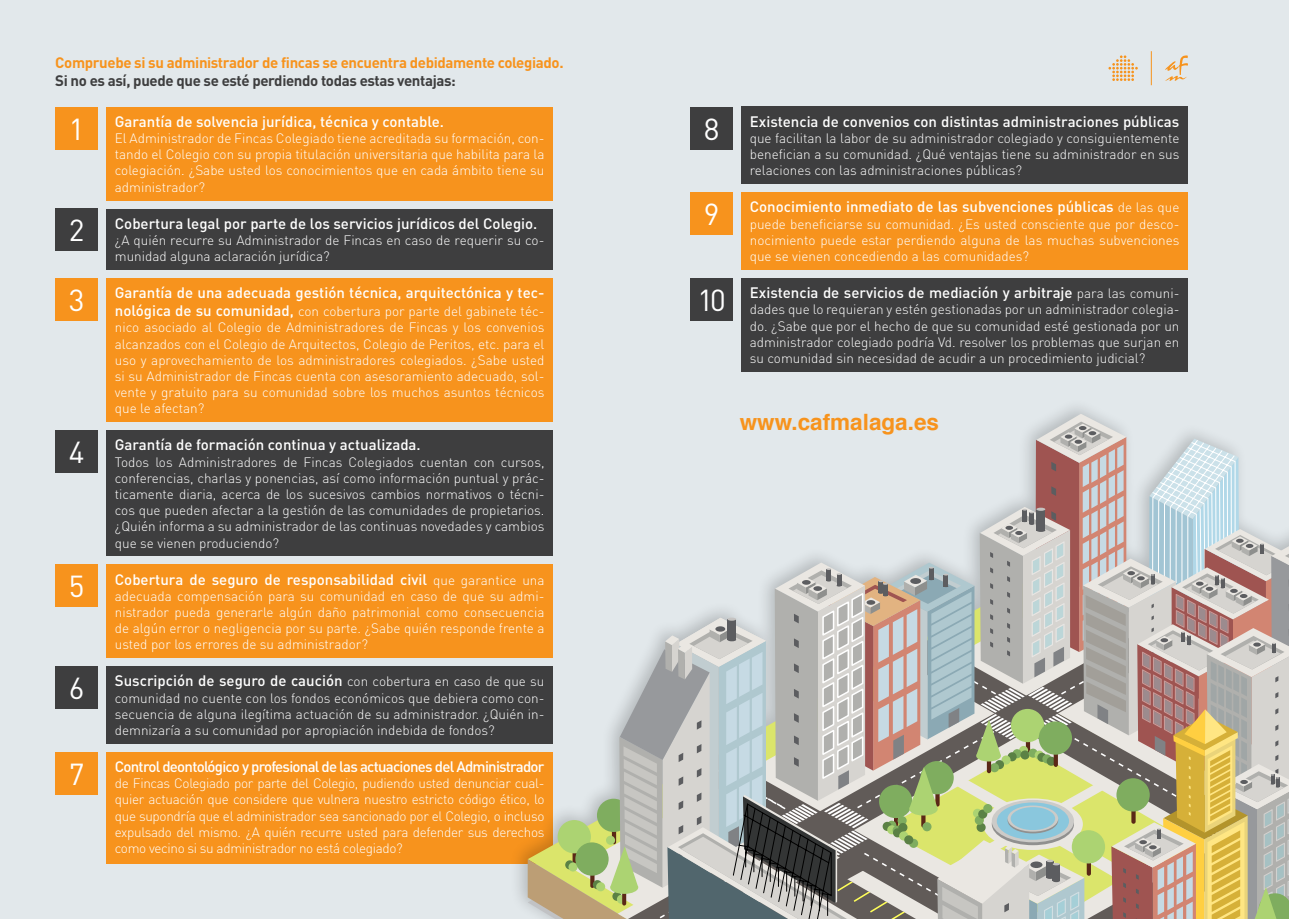
<style>
.page{position:relative;width:1289px;height:919px;background:#fff}
.page>*{position:absolute;margin:0;border:0;box-sizing:border-box;transform-origin:0 0}
.t1{font:30px "DIN Pro";color:#fff}
.t2{font:700 22.5px "Helvetica";color:#f7931d}
.t3{font:500 15px "DIN Pro";color:#fff}
.t4{font:700 15px "DIN";letter-spacing:-.025em;color:#f7931d}
.t5{font:500 15px "DIN Pro";letter-spacing:-.05em;color:#fff}
.t6{font:700 15px "DIN";letter-spacing:-.025em;color:#3e3e3f}
.t7{font:300 13.5px/16.2px "DIN";color:#fff;text-align:justify}
.s1{font-family:"DIN Pro";font-weight:500;font-size:15px}
.s2{font-family:"DIN";font-weight:300;font-size:13.5px}
</style>
<div class="page">
<div style="left:0;top:0;width:1288px;height:918px;background:#e2e8eb"></div>
<div style="left:106px;top:107px;width:447px;height:93px;background:#f7931d"></div>
<div style="left:55px;top:107px;width:43px;height:42px;background:#f7931d"></div>
<div style="left:106px;top:278px;width:447px;height:144px;background:#f7931d"></div>
<div style="left:55px;top:278px;width:43px;height:42px;background:#f7931d"></div>
<div style="left:106px;top:564px;width:447px;height:94px;background:#f7931d"></div>
<div style="left:55px;top:564px;width:43px;height:43px;background:#f7931d"></div>
<div style="left:106px;top:752px;width:447px;height:111px;background:#f7931d"></div>
<div style="left:55px;top:752px;width:43px;height:42px;background:#f7931d"></div>
<div style="left:741px;top:192px;width:446px;height:77px;background:#f7931d"></div>
<div style="left:690px;top:192px;width:42px;height:43px;background:#f7931d"></div>
<div style="left:106px;top:209px;width:447px;height:60px;background:#3e3e3f"></div>
<div style="left:55px;top:209px;width:43px;height:42px;background:#3e3e3f"></div>
<div style="left:106px;top:430px;width:447px;height:126px;background:#3e3e3f"></div>
<div style="left:55px;top:430px;width:43px;height:43px;background:#3e3e3f"></div>
<div style="left:106px;top:666px;width:447px;height:77px;background:#3e3e3f"></div>
<div style="left:55px;top:666px;width:43px;height:43px;background:#3e3e3f"></div>
<div style="left:741px;top:107px;width:446px;height:77px;background:#3e3e3f"></div>
<div style="left:690px;top:107px;width:42px;height:42px;background:#3e3e3f"></div>
<div style="left:741px;top:278px;width:446px;height:93px;background:#3e3e3f"></div>
<div style="left:690px;top:278px;width:42px;height:42px;background:#3e3e3f"></div>
<div style="left:509px;top:397px;width:779px;height:521px;background:#000;opacity:.2"></div>
<svg style="left:527px;top:414px;width:762px;height:505px"></svg>
<svg style="left:1108px;top:55px;width:29px;height:26px"></svg>
<svg style="left:1165px;top:55px;width:22px;height:26px"></svg>
<hr style="left:1150px;top:51px;width:1px;height:34px;background:#f7931d">
<p class="t4" style="left:55px;top:52px;width:510px">Compruebe si su administrador de fincas se encuentra debidamente colegiado.</p>
<p class="t6" style="left:55px;top:70px;width:402px">Si no es así, puede que se esté perdiendo todas estas ventajas:</p>
<p class="t1" style="left:69px;top:108px;width:17px">1</p>
<p class="t3" style="left:115px;top:111px;width:331px">Garantía de solvencia jurídica, técnica y contable.</p>
<p class="t7" style="left:115px;top:130px;width:431px">El Administrador de Fincas Colegiado tiene acreditada su formación, con&shy;tando el Colegio con su propia titulación universitaria que habilita para la colegiación. ¿Sabe usted los conocimientos que en cada ámbito tiene su administrador?</p>
<p class="t1" style="left:69px;top:210px;width:17px">2</p>
<p class="t3" style="left:115px;top:213px;width:424px">Cobertura legal por parte de los servicios jurídicos del Colegio.</p>
<p class="t7" style="left:115px;top:232px;width:431px">¿A quién recurre su Administrador de Fincas en caso de requerir su co&shy;munidad alguna aclaración jurídica?</p>
<p class="t1" style="left:69px;top:279px;width:17px">3</p>
<p class="t3" style="left:115px;top:282px;width:431px">Garantía de una adecuada gestión técnica, arquitectónica y tec-</p>
<p class="t7" style="left:115px;top:303px;width:431px"><span class="s1">nológica de su comunidad,</span> con cobertura por parte del gabinete téc&shy;nico asociado al Colegio de Administradores de Fincas y los convenios alcanzados con el Colegio de Arquitectos, Colegio de Peritos, etc. para el uso y aprovechamiento de los administradores colegiados. ¿Sabe usted si su Administrador de Fincas cuenta con asesoramiento adecuado, sol&shy;vente y gratuito para su comunidad sobre los muchos asuntos técnicos que le afectan?</p>
<p class="t1" style="left:69px;top:432px;width:17px">4</p>
<p class="t3" style="left:115px;top:434px;width:307px">Garantía de formación continua y actualizada.</p>
<p class="t7" style="left:115px;top:453px;width:431px">Todos los Administradores de Fincas Colegiados cuentan con cursos, conferencias, charlas y ponencias, así como información puntual y prác&shy;ticamente diaria, acerca de los sucesivos cambios normativos o técni&shy;cos que pueden afectar a la gestión de las comunidades de propietarios. ¿Quién informa a su administrador de las continuas novedades y cambios que se vienen produciendo?</p>
<p class="t1" style="left:69px;top:566px;width:17px">5</p>
<p class="t3" style="left:115px;top:569px;width:431px">Cobertura de seguro de responsabilidad civil <span class="s2">que garantice una</span></p>
<p class="t7" style="left:115px;top:587px;width:431px">adecuada compensación para su comunidad en caso de que su admi&shy;nistrador pueda generarle algún daño patrimonial como consecuencia de algún error o negligencia por su parte. ¿Sabe quién responde frente a usted por los errores de su administrador?</p>
<p class="t1" style="left:69px;top:668px;width:17px">6</p>
<p class="t3" style="left:115px;top:670px;width:431px">Suscripción de seguro de caución <span class="s2">con cobertura en caso de que su</span></p>
<p class="t7" style="left:115px;top:689px;width:431px">comunidad no cuente con los fondos económicos que debiera como con&shy;secuencia de alguna ilegítima actuación de su administrador. ¿Quién in&shy;demnizaría a su comunidad por apropiación indebida de fondos?</p>
<p class="t1" style="left:69px;top:753px;width:17px">7</p>
<p class="t5" style="left:115px;top:756px;width:431px">Control deontológico y profesional de las actuaciones del Administrador</p>
<p class="t7" style="left:115px;top:775px;width:431px">de Fincas Colegiado por parte del Colegio, pudiendo usted denunciar cual&shy;quier actuación que considere que vulnera nuestro estricto código ético, lo que supondría que el administrador sea sancionado por el Colegio, o incluso expulsado del mismo. ¿A quién recurre usted para defender sus derechos como vecino si su administrador no está colegiado?</p>
<p class="t1" style="left:703px;top:108px;width:17px">8</p>
<p class="t3" style="left:749px;top:111px;width:431px">Existencia de convenios con distintas administraciones públicas</p>
<p class="t7" style="left:749px;top:130px;width:431px">que facilitan la labor de su administrador colegiado y consiguientemente benefician a su comunidad. ¿Qué ventajas tiene su administrador en sus relaciones con las administraciones públicas?</p>
<p class="t1" style="left:703px;top:194px;width:17px">9</p>
<p class="t3" style="left:749px;top:197px;width:431px">Conocimiento inmediato de las subvenciones públicas <span class="s2">de las que</span></p>
<p class="t7" style="left:749px;top:215px;width:431px">puede beneficiarse su comunidad. ¿Es usted consciente que por desco&shy;nocimiento puede estar perdiendo alguna de las muchas subvenciones que se vienen concediendo a las comunidades?</p>
<p class="t1" style="left:697px;top:279px;width:30px">10</p>
<p class="t3" style="left:749px;top:282px;width:431px">Existencia de servicios de mediación y arbitraje <span class="s2">para las comuni-</span></p>
<p class="t7" style="left:749px;top:301px;width:431px">dades que lo requieran y estén gestionadas por un administrador colegia&shy;do. ¿Sabe que por el hecho de que su comunidad esté gestionada por un administrador colegiado podría Vd. resolver los problemas que surjan en su comunidad sin necesidad de acudir a un procedimiento judicial?</p>
<p class="t2" style="left:739px;top:404px;width:201px">www.cafmalaga.es</p>
</div>
